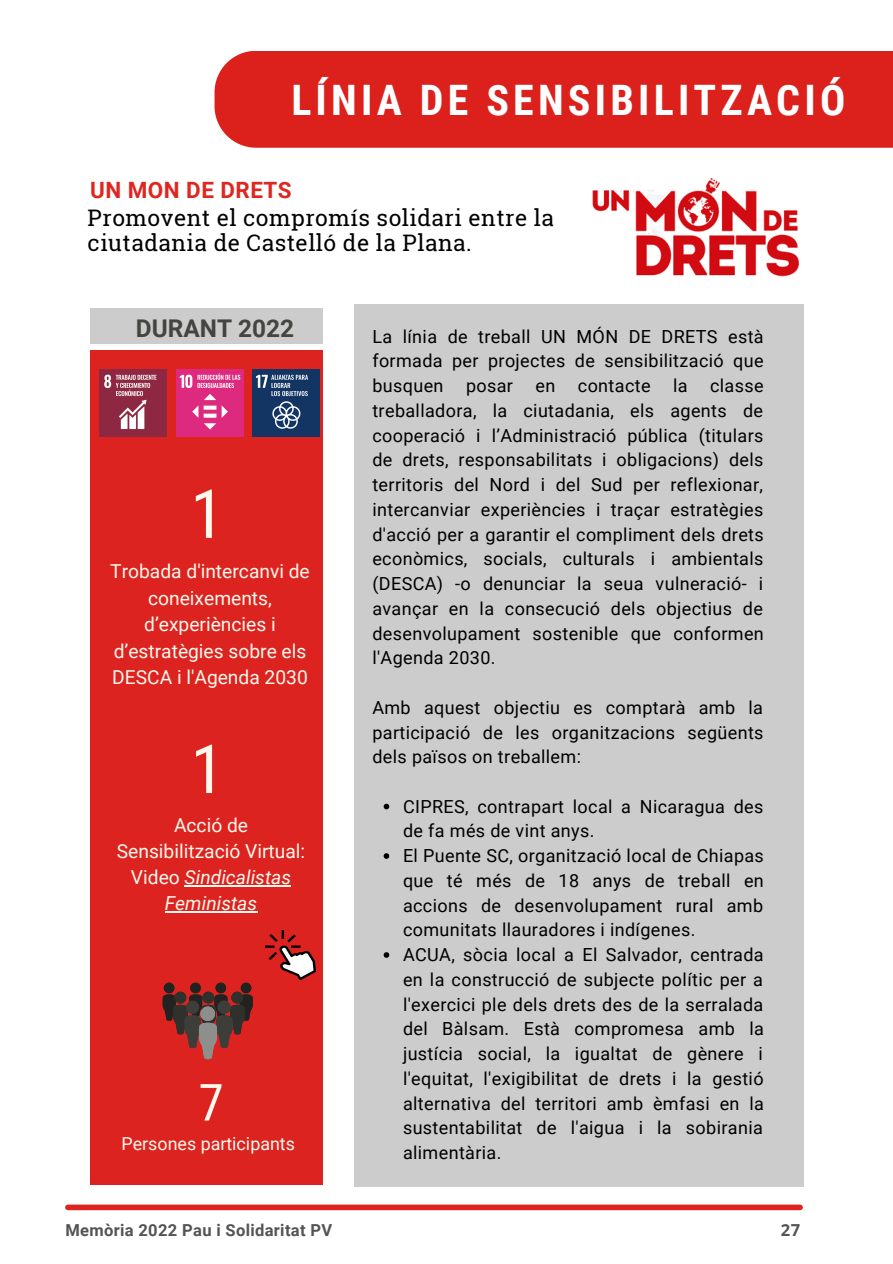
<style>
.page{position:relative;width:893px;height:1264px;background:#fff}
.page>*{position:absolute;margin:0;border:0;box-sizing:border-box;transform-origin:0 0}
.t1{font:67.8px "Roboto Condensed";color:#fff9ed}
.t2{font:51.15px "Roboto Condensed";color:#fff9ed}
.t3{font:700 42px "Roboto Condensed";letter-spacing:.1em;color:#fff}
.t4{font:700 24.45px "Roboto";color:#444440}
.t5{font:22.8px/25.8px "Roboto Slab";letter-spacing:.02em;color:#000}
.t6{font:700 22.5px "Roboto";letter-spacing:.02em;color:#de2721}
.t7{font:19.2px/26.4px "Roboto";color:#fff9ed;text-align:center}
.t8{font:18px/24.8px "Roboto";letter-spacing:.02em;color:#000;text-align:justify}
.t9{font:17.85px "Roboto";color:#fff9ed}
.t10{font:700 16.5px "Roboto";letter-spacing:.02em;color:#545454}
.t11{font:700 16.5px "Open Sans";color:#545454}
.s1{font-style:italic}
</style>
<div class="page">
<div style="left:354px;top:303px;width:449px;height:883px;background:#ccc"></div>
<img style="left:592px;top:178px;width:207px;height:99px">
<div style="left:90px;top:351px;width:233px;height:833px;background:#dd2320"></div>
<svg style="left:163px;top:982px;width:90px;height:77px"></svg>
<div style="left:200px;top:1006px;width:15px;height:15px;background:#8e8e8c;border-radius:50%"></div>
<div style="left:90px;top:308px;width:233px;height:36px;background:#ccc"></div>
<div style="left:68px;top:1204px;width:732px;height:6px;background:#dd2320"></div>
<img style="left:252px;top:369px;width:67px;height:68px">
<img style="left:176px;top:369px;width:68px;height:68px">
<img style="left:99px;top:369px;width:68px;height:68px">
<div style="left:214px;top:51px;width:678px;height:97px;background:#dc211c"></div>
<img style="left:266px;top:930px;width:49px;height:49px">
<svg style="left:383px;top:803px;width:6px;height:6px"></svg>
<svg style="left:383px;top:853px;width:6px;height:5px"></svg>
<svg style="left:383px;top:952px;width:6px;height:5px"></svg>
<hr style="left:184px;top:885px;width:107px;height:1px;background:#fff9ed">
<hr style="left:165px;top:911px;width:92px;height:1px;background:#fff9ed">
<h3 class="t3" style="left:291px;top:76px;width:555px">LÍNIA DE SENSIBILITZACIÓ</h3>
<p class="t6" style="left:90px;top:177px;width:203px">UN MON DE DRETS</p>
<p class="t5" style="left:88px;top:204px;width:468px">Promovent el compromís solidari entre la ciutadania de Castelló de la Plana.</p>
<h3 class="t4" style="left:136px;top:314px;width:160px">DURANT 2022</h3>
<h1 class="t1" style="left:190px;top:475px;width:35px">1</h1>
<p class="t7" style="left:110px;top:558px;width:201px">Trobada d'intercanvi de coneixements, d’experiències i d’estratègies sobre els<br>DESCA i l'Agenda 2030</p>
<h1 class="t1" style="left:191px;top:730px;width:35px">1</h1>
<p class="t7" style="left:117px;top:812px;width:190px;line-height:25.8px">Acció de<br>Sensibilització Virtual:<br>Video <span class="s1">Sindicalistas<br>Feministas</span></p>
<h2 class="t2" style="left:198px;top:1073px;width:27px">7</h2>
<p class="t9" style="left:121px;top:1133px;width:175px">Persones participants</p>
<p class="t10" style="left:65px;top:1220px;width:268px">Memòria 2022 Pau i Solidaritat PV</p>
<p class="t8" style="left:372px;top:324px;width:393px">La línia de treball UN MÓN DE DRETS està formada per projectes de sensibilització que busquen posar en contacte la classe treballadora, la ciutadania, els agents de cooperació i l’Administració pública (titulars de drets, responsabilitats i obligacions) dels territoris del Nord i del Sud per reflexionar, intercanviar experiències i traçar estratègies d'acció per a garantir el compliment dels drets econòmics, socials, culturals i ambientals (DESCA) -o denunciar la seua vulneració- i avançar en la consecució dels objectius de desenvolupament sostenible que conformen l'Agenda 2030.</p>
<p class="t8" style="left:372px;top:695px;width:392px">Amb aquest objectiu es comptarà amb la participació de les organitzacions següents dels països on treballem:</p>
<p class="t8" style="left:403px;top:794px;width:362px;text-align:left">CIPRES, contrapart local a Nicaragua des de fa més de vint anys.<br>El Puente SC, organització local de Chiapas que té més de 18 anys de treball en accions de desenvolupament rural amb comunitats llauradores i indígenes.<br>ACUA, sòcia local a El Salvador, centrada en la construcció de subjecte polític per a l'exercici ple dels drets des de la serralada del Bàlsam. Està compromesa amb la justícia social, la igualtat de gènere i l'equitat, l'exigibilitat de drets i la gestió alternativa del territori amb èmfasi en la sustentabilitat de l'aigua i la sobirania alimentària.</p>
<p class="t11" style="left:780px;top:1218px;width:21px">27</p>
</div>
